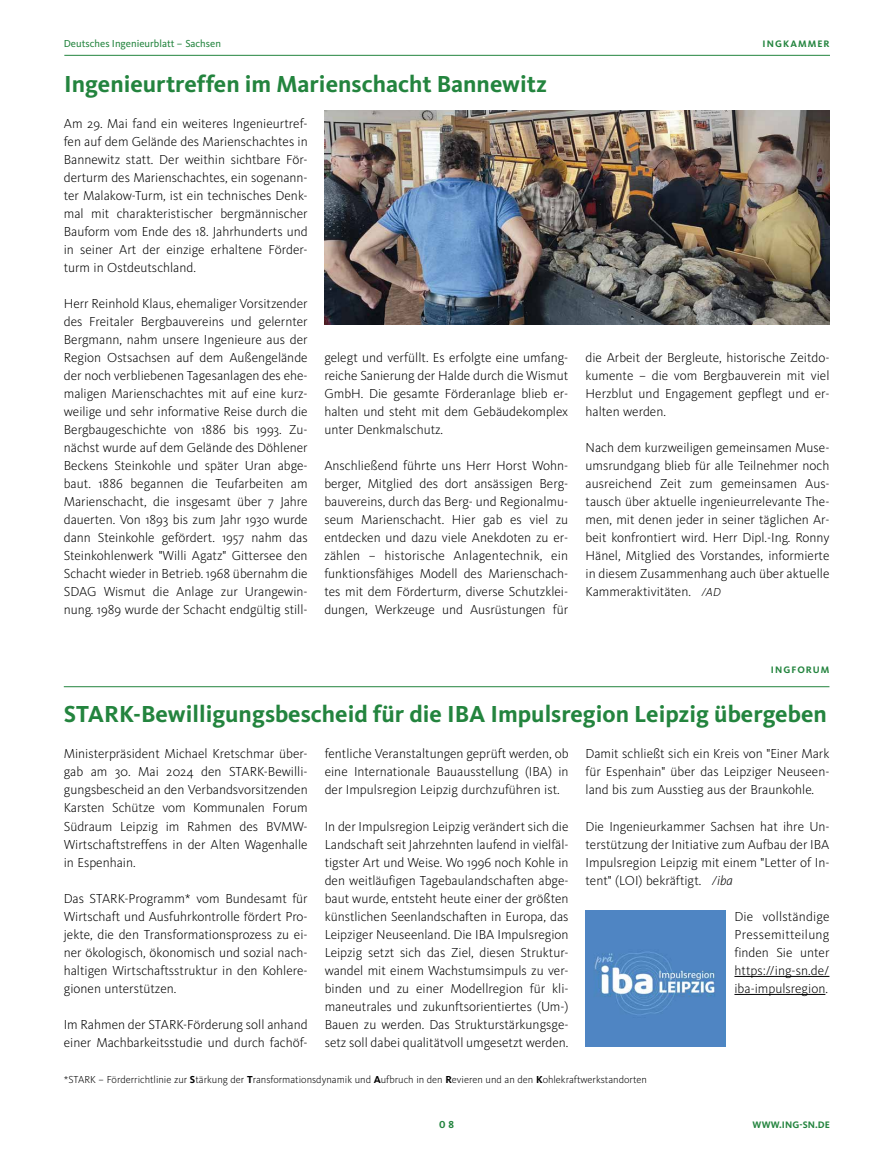
<style>
.page{position:relative;width:872px;height:1170px;background:#fff}
.page>*{position:absolute;margin:0;border:0;box-sizing:border-box;transform-origin:0 0}
.t1{font:700 24px "Kievit OT";color:#23843e}
.t2{font:300 13.5px/18px "Kievit OT";color:#000;text-align:justify}
.t3{font:300 10.5px "Kievit OT";color:#000}
.t4{font:10.5px "Kievit OT";color:#23843e}
.t5{font:700 10.5px "Kievit OT";color:#23843e}
.t6{font:700 9.75px "Kievit OT";letter-spacing:.11em;color:#23843e}
.t7{font:700 9.75px "Kievit OT";letter-spacing:.01em;color:#23843e}
.s1{font-style:italic;font-size:12px}
.s2{font-weight:700}
.s3{font-style:italic}
</style>
<div class="page">
<hr style="left:64px;top:55px;width:766px;height:1px;background:#23843e">
<img style="left:324px;top:110px;width:505px;height:214px">
<hr style="left:64px;top:686px;width:765px;height:1px;background:#23843e">
<hr style="left:734px;top:976px;width:95px;height:1px;background:#000">
<hr style="left:734px;top:994px;width:91px;height:1px;background:#000">
<img style="left:585px;top:910px;width:141px;height:136px">
<p class="t4" style="left:64px;top:39px;width:159px">Deutsches Ingenieurblatt – Sachsen</p>
<h1 class="t1" style="left:64px;top:71px;width:484px">Ingenieurtreffen im Marienschacht Bannewitz</h1>
<p class="t2" style="left:64px;top:115px;width:245px">Am 29. Mai fand ein weiteres Ingenieurtref&shy;fen auf dem Gelände des Marienschachtes in Bannewitz statt. Der weithin sichtbare För&shy;derturm des Marienschachtes, ein sogenann&shy;ter Malakow-Turm, ist ein technisches Denk&shy;mal mit charakteristischer bergmännischer Bauform vom Ende des 18. Jahrhunderts und in seiner Art der einzige erhaltene Förder&shy;turm in Ostdeutschland.</p>
<p class="t2" style="left:64px;top:295px;width:245px">Herr Reinhold Klaus, ehemaliger Vorsitzender des Freitaler Bergbauvereins und gelernter Bergmann, nahm unsere Ingenieure aus der Region Ostsachsen auf dem Außengelände der noch verbliebenen Tagesanlagen des ehe&shy;maligen Marienschachtes mit auf eine kurz&shy;weilige und sehr informative Reise durch die Bergbaugeschichte von 1886 bis 1993. Zu&shy;nächst wurde auf dem Gelände des Döhlener Beckens Steinkohle und später Uran abge&shy;baut. 1886 begannen die Teufarbeiten am Marienschacht, die insgesamt über 7 Jahre dauerten. Von 1893 bis zum Jahr 1930 wurde dann Steinkohle gefördert. 1957 nahm das Steinkohlenwerk "Willi Agatz" Gittersee den Schacht wieder in Betrieb. 1968 übernahm die SDAG Wismut die Anlage zur Urangewin&shy;nung. 1989 wurde der Schacht endgültig still-</p>
<p class="t2" style="left:324px;top:349px;width:245px">gelegt und verfüllt. Es erfolgte eine umfang&shy;reiche Sanierung der Halde durch die Wismut GmbH. Die gesamte Förderanlage blieb er&shy;halten und steht mit dem Gebäudekomplex unter Denkmalschutz.</p>
<p class="t2" style="left:324px;top:457px;width:245px">Anschließend führte uns Herr Horst Wohn&shy;berger, Mitglied des dort ansässigen Berg&shy;bauvereins, durch das Berg- und Regionalmu&shy;seum Marienschacht. Hier gab es viel zu entdecken und dazu viele Anekdoten zu er&shy;zählen – historische Anlagentechnik, ein funktionsfähiges Modell des Marienschach&shy;tes mit dem Förderturm, diverse Schutzklei&shy;dungen, Werkzeuge und Ausrüstungen für</p>
<p class="t6" style="left:762px;top:39px;width:69px">INGKAMMER</p>
<p class="t2" style="left:585px;top:349px;width:245px">die Arbeit der Bergleute, historische Zeitdo&shy;kumente – die vom Bergbauverein mit viel Herzblut und Engagement gepflegt und er&shy;halten werden.</p>
<p class="t2" style="left:585px;top:439px;width:245px">Nach dem kurzweiligen gemeinsamen Muse&shy;umsrundgang blieb für alle Teilnehmer noch ausreichend Zeit zum gemeinsamen Aus&shy;tausch über aktuelle ingenieurrelevante The&shy;men, mit denen jeder in seiner täglichen Ar&shy;beit konfrontiert wird. Herr Dipl.-Ing. Ronny Hänel, Mitglied des Vorstandes, informierte in diesem Zusammenhang auch über aktuelle Kammeraktivitäten. <span class="s1">/AD</span></p>
<p class="t6" style="left:771px;top:664px;width:60px">INGFORUM</p>
<h1 class="t1" style="left:64px;top:701px;width:764px">STARK-Bewilligungsbescheid für die IBA Impulsregion Leipzig übergeben</h1>
<p class="t2" style="left:64px;top:745px;width:245px">Ministerpräsident Michael Kretschmar über&shy;gab am 30. Mai 2024 den STARK-Bewilli&shy;gungsbescheid an den Verbandsvorsitzenden Karsten Schütze vom Kommunalen Forum Südraum Leipzig im Rahmen des BVMW-Wirtschaftstreffens in der Alten Wagenhalle in Espenhain.</p>
<p class="t2" style="left:64px;top:889px;width:245px">Das STARK-Programm* vom Bundesamt für Wirtschaft und Ausfuhrkontrolle fördert Pro&shy;jekte, die den Transformationsprozess zu ei&shy;ner ökologisch, ökonomisch und sozial nach&shy;haltigen Wirtschaftsstruktur in den Kohlere&shy;gionen unterstützen.</p>
<p class="t2" style="left:64px;top:1015px;width:245px">Im Rahmen der STARK-Förderung soll anhand einer Machbarkeitsstudie und durch fachöf-</p>
<p class="t2" style="left:325px;top:745px;width:245px">fentliche Veranstaltungen geprüft werden, ob eine Internationale Bauausstellung (IBA) in der Impulsregion Leipzig durchzuführen ist.</p>
<p class="t2" style="left:325px;top:817px;width:245px">In der Impulsregion Leipzig verändert sich die Landschaft seit Jahrzehnten laufend in vielfäl&shy;tigster Art und Weise. Wo 1996 noch Kohle in den weitläufigen Tagebaulandschaften abge&shy;baut wurde, entsteht heute einer der größten künstlichen Seenlandschaften in Europa, das Leipziger Neuseenland. Die IBA Impulsregion Leipzig setzt sich das Ziel, diesen Struktur&shy;wandel mit einem Wachstumsimpuls zu ver&shy;binden und zu einer Modellregion für kli&shy;maneutrales und zukunftsorientiertes (Um-)<br>Bauen zu werden. Das Strukturstärkungsge&shy;setz soll dabei qualitätvoll umgesetzt werden.</p>
<p class="t3" style="left:64px;top:1074px;width:584px">*STARK – Förderrichtlinie zur <span class="s2">S</span>tärkung der <span class="s2">T</span>ransformationsdynamik und <span class="s2">A</span>ufbruch in den <span class="s2">R</span>evieren und an den <span class="s2">K</span>ohlekraftwerkstandorten</p>
<p class="t2" style="left:585px;top:745px;width:245px">Damit schließt sich ein Kreis von "Einer Mark für Espenhain" über das Leipziger Neuseen&shy;land bis zum Ausstieg aus der Braunkohle.</p>
<p class="t2" style="left:585px;top:817px;width:245px">Die Ingenieurkammer Sachsen hat ihre Un&shy;terstützung der Initiative zum Aufbau der IBA Impulsregion Leipzig mit einem "Letter of In&shy;tent" (LOI) bekräftigt. <span class="s3">/iba</span></p>
<p class="t2" style="left:734px;top:907px;width:96px">Die vollständige Pressemitteilung finden Sie unter https://ing-sn.de/ iba-impulsregion.</p>
<p class="t5" style="left:439px;top:1118px;width:16px">08</p>
<p class="t7" style="left:752px;top:1119px;width:79px">WWW.ING-SN.DE</p>
</div>
